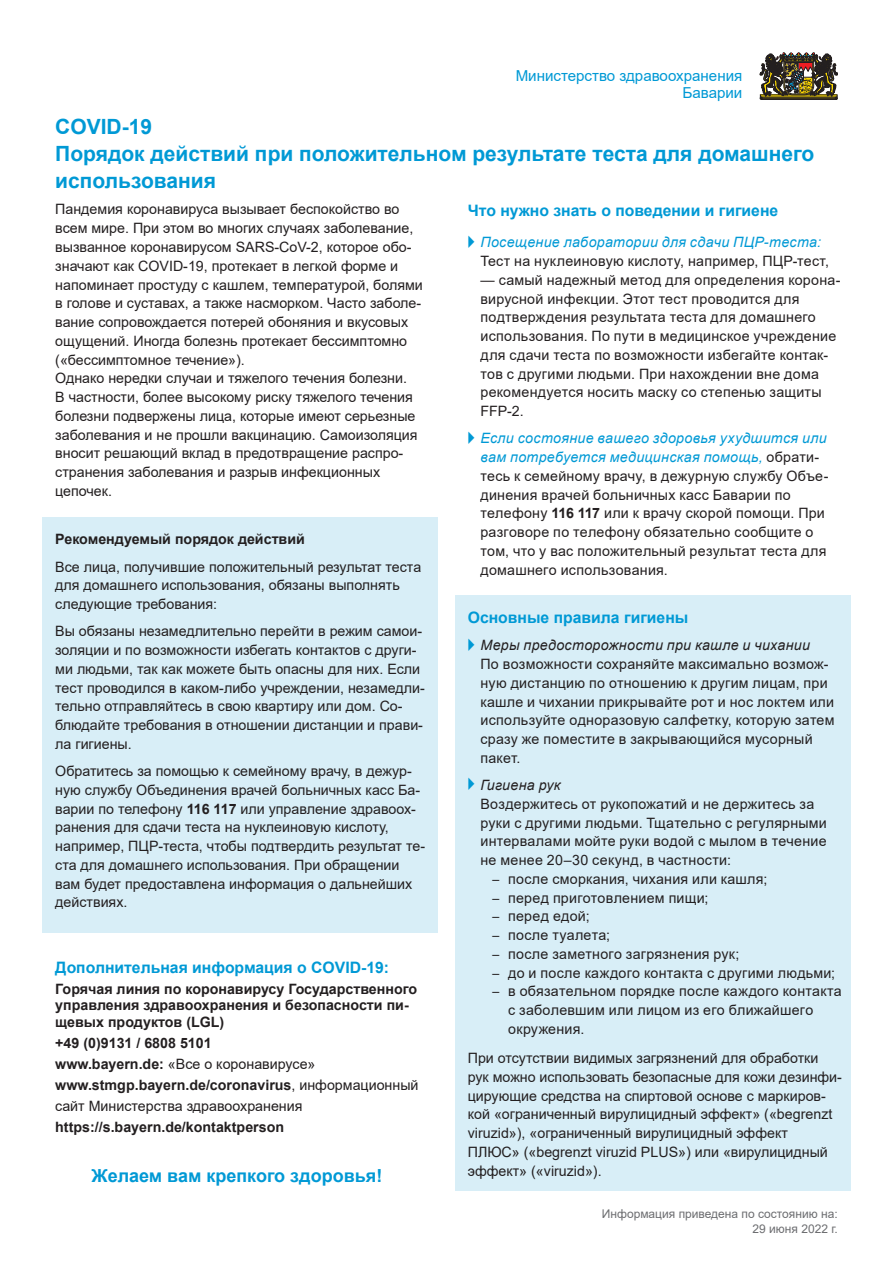
<style>
.page{position:relative;width:893px;height:1263px;background:#fff}
.page>*{position:absolute;margin:0;border:0;box-sizing:border-box;transform-origin:0 0}
.Head1{font:700 21px/27px "Arial";color:#0099d5}
.Head3{font:700 18px "Arial";color:#0099d5}
.Head3-2{font:700 15.75px "Arial";color:#0099d5}
.t1{font:15.15px/16.8px "Arial";color:#0099d5;text-align:right}
.Fließtext{font:14.25px/18.8px "Arial";color:#231f20}
.Fließtext-2{font:14.25px/18.8px "Arial";letter-spacing:.02em;color:#231f20}
.Fließtext-3{font:700 14.25px/16.5px "Arial";color:#231f20}
.Head3-3{font:700 14.25px "Arial";color:#231f20}
.Fußzeile{font:12px "Arial";color:#6c6d70}
.s1{font-weight:700}
.s2{font-style:italic;color:#0099d5}
.s3{font-style:italic}
.s4{font-family:"Univers LT Pro 55 Roman";font-size:13.5px}
</style>
<div class="page">
<div style="left:455px;top:595px;width:395px;height:596px;background:#d8eef7"></div>
<div style="left:43px;top:517px;width:395px;height:416px;background:#d8eef7"></div>
<svg style="left:760px;top:53px;width:78px;height:47px;background:#655c47"></svg>
<p class="t1" style="left:516px;top:67px;width:228px">Министерство здравоохранения<br>Баварии</p>
<h1 class="Head1" style="left:55px;top:114px;width:98px">COVID-19</h1>
<h1 class="Head1" style="left:55px;top:141px;width:761px">Порядок действий при положительном результате теста для домашнего использования</h1>
<p class="Fließtext" style="left:55px;top:200px;width:369px">Пандемия коронавируса вызывает беспокойство во всем мире. При этом во многих случаях заболевание, вызванное коронавирусом SARS-CoV-2, которое обо&shy;значают как COVID-19, протекает в легкой форме и напоминает простуду с кашлем, температурой, болями в голове и суставах, а также насморком. Часто заболе&shy;вание сопровождается потерей обоняния и вкусовых ощущений. Иногда болезнь протекает бессимптомно («бессимптомное течение»).<br>Однако нередки случаи и тяжелого течения болезни.<br>В частности, более высокому риску тяжелого течения болезни подвержены лица, которые имеют серьезные заболевания и не прошли вакцинацию. Самоизоляция вносит решающий вклад в предотвращение распро&shy;странения заболевания и разрыв инфекционных цепочек.</p>
<h2 class="Head3-3" style="left:55px;top:529px;width:251px">Рекомендуемый порядок действий</h2>
<p class="Fließtext" style="left:55px;top:557px;width:367px">Все лица, получившие положительный результат теста для домашнего использования, обязаны выполнять следующие требования:</p>
<p class="Fließtext" style="left:55px;top:622px;width:371px">Вы обязаны незамедлительно перейти в режим самои&shy;золяции и по возможности избегать контактов с други&shy;ми людьми, так как можете быть опасны для них. Если тест проводился в каком-либо учреждении, незамедли&shy;тельно отправляйтесь в свою квартиру или дом. Со&shy;блюдайте требования в отношении дистанции и прави&shy;ла гигиены.</p>
<p class="Fließtext" style="left:55px;top:762px;width:371px">Обратитесь за помощью к семейному врачу, в дежур&shy;ную службу Объединения врачей больничных касс Ба&shy;варии по телефону <span class="s1">116 117</span> или управление здравоох&shy;ранения для сдачи теста на нуклеиновую кислоту, например, ПЦР-теста, чтобы подтвердить результат те&shy;ста для домашнего использования. При обращении вам будет предоставлена информация о дальнейших действиях.</p>
<h2 class="Head3-2" style="left:55px;top:956px;width:335px">Дополнительная информация о COVID-19:</h2>
<p class="Fließtext-3" style="left:55px;top:980px;width:363px">Горячая линия по коронавирусу Государственного управления здравоохранения и безопасности пи&shy;щевых продуктов (LGL)</p>
<p class="Fließtext-3" style="left:55px;top:1034px;width:158px">+49 (0)9131 / 6808 5101</p>
<p class="Fließtext" style="left:55px;top:1054px;width:262px"><span class="s1">www.bayern.de:</span> «Все о коронавирусе»</p>
<p class="Fließtext" style="left:55px;top:1074px;width:365px;line-height:21px"><span class="s1">www.stmgp.bayern.de/coronavirus</span>, информационный сайт Министерства здравоохранения</p>
<p class="Fließtext-3" style="left:55px;top:1118px;width:230px">https://s.bayern.de/kontaktperson</p>
<h2 class="Head3" style="left:91px;top:1163px;width:292px">Желаем вам крепкого здоровья!</h2>
<h2 class="Head3-2" style="left:468px;top:199px;width:312px">Что нужно знать о поведении и гигиене</h2>
<p class="Fließtext-2" style="left:480px;top:233px;width:350px"><span class="s2">Посещение лаборатории для сдачи ПЦР-теста:<br></span>Тест на нуклеиновую кислоту, например, ПЦР-тест,</p>
<p class="Fließtext" style="left:480px;top:270px;width:362px">— самый надежный метод для определения корона&shy;вирусной инфекции. Этот тест проводится для подтверждения результата теста для домашнего использования. По пути в медицинское учреждение для сдачи теста по возможности избегайте контак&shy;тов с другими людьми. При нахождении вне дома рекомендуется носить маску со степенью защиты FFP-2.</p>
<p class="Fließtext" style="left:480px;top:429px;width:349px"><span class="s2">Если состояние вашего здоровья ухудшится или вам потребуется медицинская помощь,</span> обрати&shy;тесь к семейному врачу, в дежурную службу Объе&shy;динения врачей больничных касс Баварии по телефону <span class="s1">116 117</span> или к врачу скорой помощи. При разговоре по телефону обязательно сообщите о том, что у вас положительный результат теста для домашнего использования.</p>
<h2 class="Head3-2" style="left:468px;top:606px;width:222px">Основные правила гигиены</h2>
<p class="Fließtext" style="left:480px;top:636px;width:356px"><span class="s3">Меры предосторожности при кашле и чихании<br></span>По возможности сохраняйте максимально возмож&shy;ную дистанцию по отношению к другим лицам, при кашле и чихании прикрывайте рот и нос локтем или используйте одноразовую салфетку, которую затем сразу же поместите в закрывающийся мусорный пакет.</p>
<p class="Fließtext" style="left:480px;top:776px;width:348px"><span class="s3">Гигиена рук<br></span>Воздержитесь от рукопожатий и не держитесь за руки с другими людьми. Тщательно с регулярными интервалами мойте руки водой с мылом в течение не менее 20–30 секунд, в частности:</p>
<p class="Fließtext-2" style="left:491px;top:869px;width:278px"><span class="s4">—</span> после сморкания, чихания или кашля;</p>
<p class="Fließtext" style="left:491px;top:888px;width:219px"><span class="s4">—</span> перед приготовлением пищи;</p>
<p class="Fließtext-2" style="left:491px;top:907px;width:100px"><span class="s4">—</span> перед едой;</p>
<p class="Fließtext-2" style="left:491px;top:926px;width:121px"><span class="s4">—</span> после туалета;</p>
<p class="Fließtext-2" style="left:491px;top:944px;width:250px"><span class="s4">—</span> после заметного загрязнения рук;</p>
<p class="Fließtext-2" style="left:491px;top:963px;width:346px"><span class="s4">—</span> до и после каждого контакта с другими людьми;</p>
<p class="Fließtext" style="left:508px;top:982px;width:335px;text-indent:-17px"><span class="s4">—</span> в обязательном порядке после каждого контакта с заболевшим или лицом из его ближайшего окружения.</p>
<p class="Fließtext" style="left:468px;top:1049px;width:376px">При отсутствии видимых загрязнений для обработки рук можно использовать безопасные для кожи дезинфи&shy;цирующие средства на спиртовой основе с маркиров&shy;кой «ограниченный вирулицидный эффект» («begrenzt viruzid»), «ограниченный вирулицидный эффект ПЛЮС» («begrenzt viruzid PLUS») или «вирулицидный эффект» («viruzid»).</p>
<p class="Fußzeile" style="left:602px;top:1206px;width:237px">Информация приведена по состоянию на:</p>
<p class="Fußzeile" style="left:753px;top:1221px;width:87px">29 июня 2022 г.</p>
</div>
